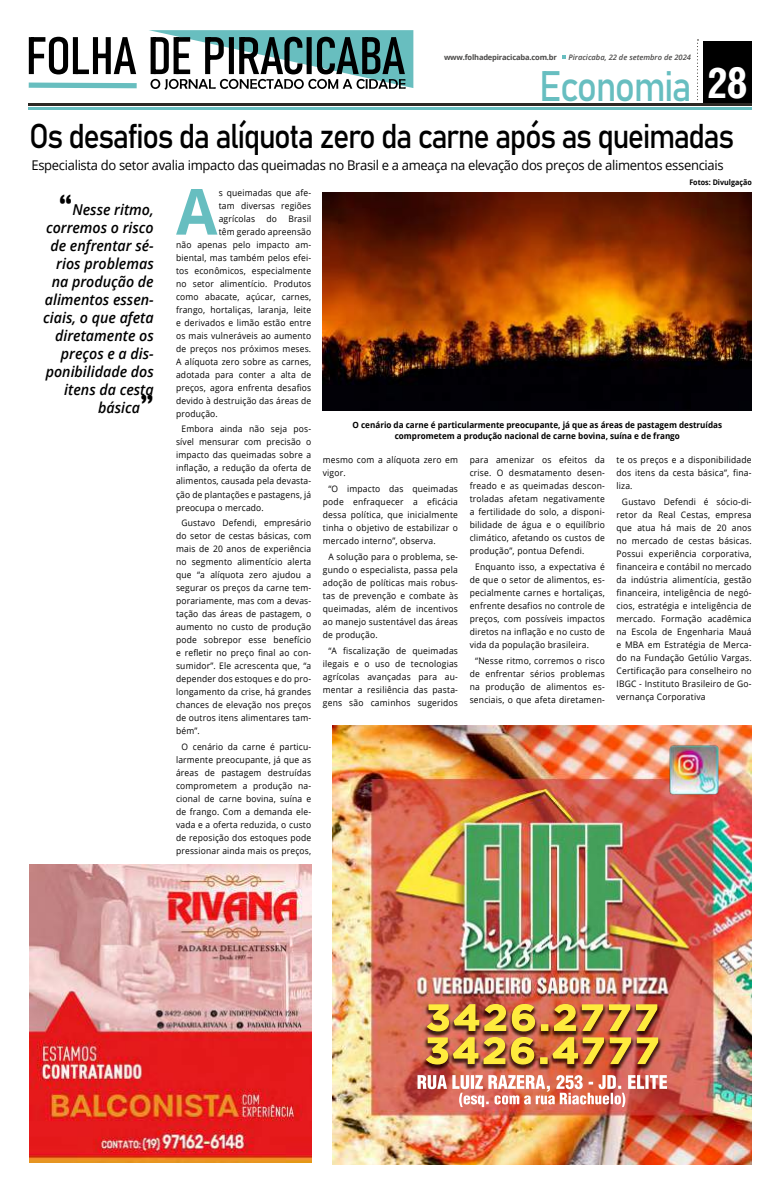
<style>
.page{position:relative;width:780px;height:1191px;background:#fff}
.page>*{position:absolute;margin:0;border:0;box-sizing:border-box;transform-origin:0 0}
.t1{font:700 63.6px "Open Sans";color:#67bec0;scale:.94 1}
.t2{font:42.1px "Bahnschrift";letter-spacing:-.045em;color:#67bec0;scale:.89 1}
.t3{font:34px "Bahnschrift";letter-spacing:-.05em;color:#000;scale:.9 1}
.t4{font:italic 600 15px/18px "Open Sans";color:#000;text-align:right;scale:.95 1}
.t5{font:13.4px "Open Sans";letter-spacing:-.025em;color:#000}
.t6{font:9px/13px "Open Sans";letter-spacing:.02em;color:#000;text-align:justify;scale:.94 1}
.t7{font:700 8.6px/10.5px "Open Sans";color:#000;text-align:center;scale:.94 1}
.t8{font:italic 600 7.6px "Open Sans";color:#4a4948}
.t9{font:700 7.6px "Open Sans";letter-spacing:-.025em;color:#4a4948}
.t10{font:700 7.6px "Open Sans";color:#000;scale:.93 1}
.s1{font-family:"Arena Condensed";font-weight:700;font-size:40.6px;color:#fff}
.s2{font-family:"Britannic";font-weight:700;font-style:normal;font-size:30px}
</style>
<div class="page">
<div style="left:703px;top:41px;width:48px;height:65px;background:#000"></div>
<hr style="left:28px;top:107px;width:723px;height:2px;background:#67bec0">
<hr style="left:28px;top:103px;width:723px;height:3px;background:#2c2824">
<svg style="left:697px;top:39px;width:1px;height:62px"></svg>
<svg style="left:562px;top:55px;width:3px;height:4px"></svg>
<svg style="left:28px;top:30px;width:385px;height:60px"></svg>
<img style="left:333px;top:725px;width:418px;height:439px">
<img style="left:453px;top:1004px;width:204px;height:27px">
<img style="left:661px;top:739px;width:65px;height:59px">
<img style="left:323px;top:192px;width:428px;height:218px">
<img style="left:29px;top:864px;width:282px;height:298px">
<p class="t9" style="left:444px;top:52px;width:114px">www.folhadepiracicaba.com.br</p>
<p class="t8" style="left:568px;top:52px;width:124px">Piracicaba, 22 de setembro de 2024</p>
<h2 class="t2" style="left:539px;top:55px;width:235px">Economia <span class="s1">28</span></h2>
<h3 class="t3" style="left:29px;top:110px;width:784px">Os desafios da alíquota zero da carne após as queimadas</h3>
<h3 class="t4" style="left:43px;top:200px;width:118px"><span class="s2">“</span>Nesse ritmo, corremos o risco de enfrentar sé&shy;rios problemas na produção de alimentos essen&shy;ciais, o que afeta diretamente os preços e a dis&shy;ponibilidade dos itens da cesta básica<span class="s2">”</span></h3>
<h3 class="t5" style="left:32px;top:156px;width:693px">Especialista do setor avalia impacto das queimadas no Brasil e a ameaça na elevação dos preços de alimentos essenciais</h3>
<p class="t10" style="left:689px;top:177px;width:69px">Fotos: Divulgação</p>
<h1 class="t1" style="left:176px;top:167px;width:46px">A</h1>
<p class="t6" style="left:219px;top:186px;width:100px">s queimadas que afe&shy;tam diversas regiões agrícolas</p>
<p class="t6" style="left:266px;top:212px;width:13px">do</p>
<p class="t6" style="left:288px;top:212px;width:26px">Brasil</p>
<p class="t6" style="left:219px;top:225px;width:100px">têm gerado apreensão</p>
<p class="t6" style="left:176px;top:238px;width:145px">não apenas pelo impacto am-</p>
<p class="t6" style="left:176px;top:251px;width:145px">biental, mas também pelos efei-</p>
<p class="t6" style="left:176px;top:264px;width:145px">tos econômicos, especialmente</p>
<p class="t6" style="left:176px;top:277px;width:145px">no setor alimentício. Produtos</p>
<p class="t6" style="left:176px;top:290px;width:145px">como abacate, açúcar, carnes,</p>
<p class="t6" style="left:176px;top:303px;width:145px">frango, hortaliças, laranja, leite</p>
<p class="t6" style="left:176px;top:316px;width:145px">e derivados e limão estão entre</p>
<p class="t6" style="left:176px;top:329px;width:145px">os mais vulneráveis ao aumento</p>
<p class="t6" style="left:176px;top:342px;width:145px">de preços nos próximos meses.</p>
<p class="t6" style="left:176px;top:355px;width:145px">A alíquota zero sobre as carnes,</p>
<p class="t6" style="left:176px;top:368px;width:145px">adotada para conter a alta de</p>
<p class="t6" style="left:176px;top:381px;width:145px">preços, agora enfrenta desafios</p>
<p class="t6" style="left:176px;top:394px;width:145px">devido à destruição das áreas de</p>
<p class="t6" style="left:176px;top:407px;width:46px">produção.</p>
<p class="t6" style="left:176px;top:422px;width:145px;text-indent:5px">Embora ainda não seja pos&shy;sível mensurar com precisão o impacto das queimadas sobre a inflação, a redução da oferta de alimentos, causada pela devasta&shy;ção de plantações e pastagens, já preocupa o mercado.</p>
<p class="t6" style="left:176px;top:516px;width:145px;text-indent:5px">Gustavo Defendi, empresário do setor de cestas básicas, com mais de 20 anos de experiência no segmento alimentício alerta que “a alíquota zero ajudou a segurar os preços da carne tem&shy;porariamente, mas com a devas&shy;tação das áreas de pastagem, o aumento no custo de produção pode sobrepor esse benefício e refletir no preço final ao con&shy;sumidor”. Ele acrescenta que, “a depender dos estoques e do pro&shy;longamento da crise, há grandes chances de elevação nos preços de outros itens alimentares tam&shy;bém”.</p>
<p class="t6" style="left:176px;top:740px;width:145px;text-indent:5px">O cenário da carne é particu&shy;larmente preocupante, já que as áreas de pastagem destruídas comprometem a produção na&shy;cional de carne bovina, suína e de frango. Com a demanda ele&shy;vada e a oferta reduzida, o custo de reposição dos estoques pode pressionar ainda mais os preços,</p>
<p class="t7" style="left:352px;top:419px;width:394px">O cenário da carne é particularmente preocupante, já que as áreas de pastagem destruídas comprometem a produção nacional de carne bovina, suína e de frango</p>
<p class="t6" style="left:323px;top:453px;width:145px">mesmo com a alíquota zero em vigor.</p>
<p class="t6" style="left:323px;top:482px;width:145px;text-indent:5px">“O impacto das queimadas pode enfraquecer a eficácia dessa política, que inicialmente tinha o objetivo de estabilizar o mercado interno”, observa.</p>
<p class="t6" style="left:323px;top:550px;width:145px;text-indent:5px">A solução para o problema, se&shy;gundo o especialista, passa pela adoção de políticas mais robus&shy;tas de prevenção e combate às queimadas, além de incentivos ao manejo sustentável das áreas de produção.</p>
<p class="t6" style="left:323px;top:643px;width:145px;text-indent:5px">“A fiscalização de queimadas ilegais e o uso de tecnologias agrícolas avançadas para au&shy;mentar a resiliência das pasta&shy;gens são caminhos sugeridos</p>
<p class="t6" style="left:469px;top:453px;width:145px">para amenizar os efeitos da crise. O desmatamento desen&shy;freado e as queimadas descon&shy;troladas afetam negativamente a fertilidade do solo, a disponi&shy;bilidade de água e o equilíbrio climático, afetando os custos de produção”, pontua Defendi.</p>
<p class="t6" style="left:469px;top:560px;width:145px;text-indent:5px">Enquanto isso, a expectativa é de que o setor de alimentos, es&shy;pecialmente carnes e hortaliças, enfrente desafios no controle de preços, com possíveis impactos diretos na inflação e no custo de vida da população brasileira.</p>
<p class="t6" style="left:469px;top:654px;width:145px;text-indent:5px">“Nesse ritmo, corremos o risco de enfrentar sérios problemas na produção de alimentos es&shy;senciais, o que afeta diretamen-</p>
<p class="t6" style="left:616px;top:453px;width:145px">te os preços e a disponibilidade dos itens da cesta básica”, fina&shy;liza.</p>
<p class="t6" style="left:616px;top:495px;width:145px;text-indent:5px">Gustavo Defendi é sócio-di&shy;retor da Real Cestas, empresa que atua há mais de 20 anos no mercado de cestas básicas.<br>Possui experiência corporativa, financeira e contábil no mercado da indústria alimentícia, gestão financeira, inteligência de negó&shy;cios, estratégia e inteligência de mercado. Formação acadêmica na Escola de Engenharia Mauá e MBA em Estratégia de Merca&shy;do na Fundação Getúlio Vargas.<br>Certificação para conselheiro no IBGC - Instituto Brasileiro de Go&shy;vernança Corporativa</p>
</div>
